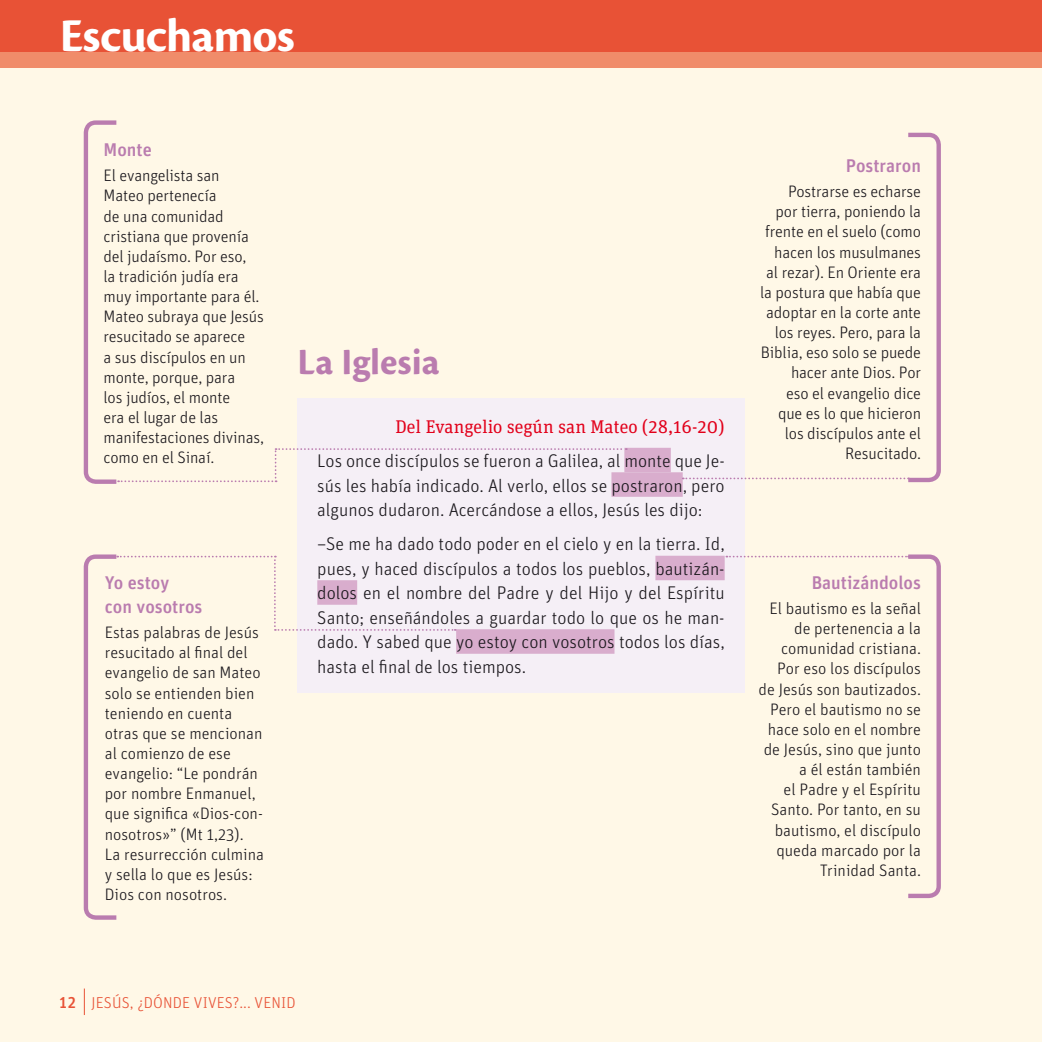
<style>
.page{position:relative;width:1042px;height:1042px;background:#fff}
.page>*{position:absolute;margin:0;border:0;box-sizing:border-box;transform-origin:0 0}
.t1{font:700 49px "Cronos Pro";letter-spacing:-.02em;color:#fff}
.t2{font:700 38.5px "Cronos Pro";color:#ba7caf}
.t3{font:300 18.38px/24.5px "Unit Pro";color:#1a171c;text-align:justify}
.t4{font:500 18.38px/23.6px "Unit OT";color:#ba7caf}
.t5{font:18.38px "Unit Slab OT";color:#e2001a}
.t6{font:300 16.62px/20.1px "Unit OT";letter-spacing:-.01em;color:#1a171c}
.t7{font:300 15.75px "Unit Pro";letter-spacing:.01em;color:#e85236}
.s1{font-weight:500}
</style>
<div class="page">
<div style="left:0;top:60px;width:1042px;height:982px;background:#fff8e7"></div>
<div style="left:0;top:39px;width:1042px;height:29px;background:#f08c6a"></div>
<div style="left:0;top:0;width:1042px;height:52px;background:#e85236"></div>
<div style="left:297px;top:398px;width:447px;height:295px;background:#f5eff6"></div>
<div style="left:624px;top:448px;width:47px;height:24px;background:#d9adcd"></div>
<div style="left:611px;top:472px;width:72px;height:25px;background:#d9adcd"></div>
<div style="left:655px;top:556px;width:70px;height:24px;background:#d9adcd"></div>
<div style="left:456px;top:629px;width:158px;height:25px;background:#d9adcd"></div>
<svg style="left:84px;top:988px;width:1px;height:27px"></svg>
<svg style="left:83px;top:120px;width:544px;height:366px"></svg>
<svg style="left:683px;top:132px;width:258px;height:352px"></svg>
<svg style="left:726px;top:552px;width:215px;height:347px"></svg>
<svg style="left:83px;top:554px;width:373px;height:366px"></svg>
<h1 class="t1" style="left:60px;top:17px;width:236px">Escuchamos</h1>
<p class="t4" style="left:104px;top:138px;width:50px">Monte</p>
<p class="t6" style="left:104px;top:167px;width:162px">El evangelista san<br>Mateo pertenecía<br>de una comunidad cristiana que provenía del judaísmo. Por eso,<br>la tradición judía era muy importante para él.<br>Mateo subraya que Jesús resucitado se aparece<br>a sus discípulos en un monte, porque, para<br>los judíos, el monte<br>era el lugar de las manifestaciones divinas, como en el Sinaí.</p>
<p class="t4" style="left:105px;top:571px;width:99px">Yo estoy<br>con vosotros</p>
<p class="t6" style="left:105px;top:624px;width:161px">Estas palabras de Jesús resucitado al final del evangelio de san Mateo solo se entienden bien teniendo en cuenta otras que se mencionan al comienzo de ese evangelio: “Le pondrán por nombre Enmanuel, que significa «Dios-con&shy;nosotros»” (Mt 1,23).<br>La resurrección culmina y sella lo que es Jesús:<br>Dios con nosotros.</p>
<h2 class="t2" style="left:297px;top:348px;width:144px">La Iglesia</h2>
<p class="t5" style="left:395px;top:415px;width:331px">Del Evangelio según san Mateo (28,16-20)</p>
<p class="t3" style="left:317px;top:450px;width:409px">Los once discípulos se fueron a Galilea, al monte que Je&shy;sús les había indicado. Al verlo, ellos se postraron, pero algunos dudaron. Acercándose a ellos, Jesús les dijo:</p>
<p class="t3" style="left:317px;top:533px;width:409px">–Se me ha dado todo poder en el cielo y en la tierra. Id, pues, y haced discípulos a todos los pueblos, bautizán&shy;dolos en el nombre del Padre y del Hijo y del Espíritu Santo; enseñándoles a guardar todo lo que os he man&shy;dado. Y sabed que yo estoy con vosotros todos los días, hasta el final de los tiempos.</p>
<p class="t4" style="left:846px;top:154px;width:77px">Postraron</p>
<p class="t6" style="left:760px;top:183px;width:162px;text-align:right">Postrarse es echarse<br>por tierra, poniendo la frente en el suelo (como hacen los musulmanes al rezar). En Oriente era la postura que había que adoptar en la corte ante los reyes. Pero, para la<br>Biblia, eso solo se puede hacer ante Dios. Por<br>eso el evangelio dice que es lo que hicieron los discípulos ante el<br>Resucitado.</p>
<p class="t4" style="left:812px;top:571px;width:111px">Bautizándolos</p>
<p class="t6" style="left:758px;top:600px;width:164px;text-align:right">El bautismo es la señal de pertenencia a la comunidad cristiana.<br>Por eso los discípulos de Jesús son bautizados.<br>Pero el bautismo no se hace solo en el nombre de Jesús, sino que junto a él están también<br>el Padre y el Espíritu<br>Santo. Por tanto, en su bautismo, el discípulo queda marcado por la<br>Trinidad Santa.</p>
<p class="t7" style="left:59px;top:997px;width:238px"><span class="s1">12</span> JESÚS, ¿DÓNDE VIVES?... VENID</p>
</div>
